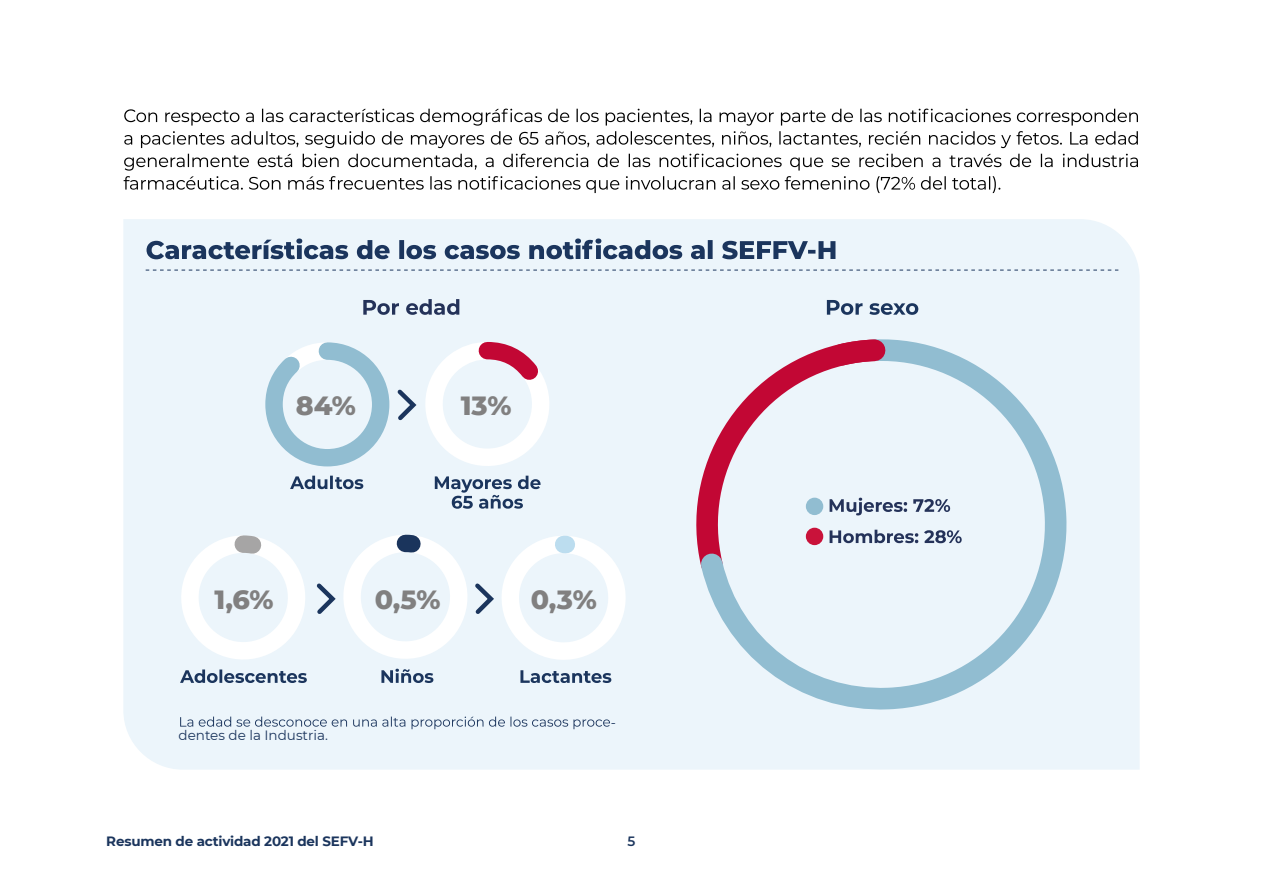
<style>
.page{position:relative;width:1263px;height:893px;background:#fff}
.page>*{position:absolute;margin:0;border:0;box-sizing:border-box;transform-origin:0 0}
.t1{font:800 26.85px "Montserrat";color:#818080}
.t2{font:700 13.5px "Montserrat";letter-spacing:-.015em;color:#1b355d}
.t3{font:13.5px "Montserrat";color:#1b355d}
.t4{font:600 13.5px "Montserrat";color:#1b355d}
</style>
<div class="page">
<svg style="left:124px;top:109px;width:1014px;height:39px"></svg>
<svg style="left:124px;top:154px;width:1014px;height:39px"></svg>
<div style="left:123px;top:219px;width:1017px;height:551px;background:#ecf5fb"></div>
<svg style="left:686px;top:330px;width:396px;height:394px;background:#dfe6ef"></svg>
<svg style="left:815px;top:328px;width:82px;height:53px;background:#d69db2"></svg>
<svg style="left:827px;top:300px;width:91px;height:15px"></svg>
<svg style="left:363px;top:299px;width:96px;height:16px;background:#99a4b8"></svg>
<svg style="left:180px;top:717px;width:430px;height:12px;background:#c8d3df"></svg>
<svg style="left:257px;top:330px;width:297px;height:179px;background:#dde5ee"></svg>
<svg style="left:180px;top:669px;width:127px;height:14px;background:#96a6ba"></svg>
<svg style="left:381px;top:669px;width:52px;height:14px"></svg>
<svg style="left:181px;top:525px;width:124px;height:134px"></svg>
<svg style="left:313px;top:524px;width:184px;height:137px"></svg>
<svg style="left:509px;top:526px;width:123px;height:157px"></svg>
<svg style="left:146px;top:270px;width:972px;height:1px"></svg>
<svg style="left:147px;top:238px;width:688px;height:21px;background:#96a6ba"></svg>
<svg style="left:829px;top:530px;width:133px;height:13px;background:#96a1b5"></svg>
<div style="left:806px;top:528px;width:17px;height:17px;background:#c9123a;border-radius:50%"></div>
<svg style="left:829px;top:498px;width:121px;height:17px;background:#abb5c6"></svg>
<div style="left:806px;top:498px;width:17px;height:17px;background:#91bdd1;border-radius:50%"></div>
<h1 class="t1" style="left:296px;top:386px;width:62px">84%</h1>
<h1 class="t1" style="left:461px;top:386px;width:52px">13%</h1>
<h1 class="t1" style="left:214px;top:580px;width:61px">1,6%</h1>
<h1 class="t1" style="left:375px;top:580px;width:67px">0,5%</h1>
<h1 class="t1" style="left:531px;top:580px;width:67px">0,3%</h1>
<p class="t3" style="left:179px;top:726px;width:151px">dentes de la Industria.</p>
<p class="t3" style="left:611px;top:712px;width:7px">-</p>
<p class="t2" style="left:106px;top:831px;width:269px">Resumen de actividad 2021 del SEFV-H</p>
<p class="t4" style="left:627px;top:831px;width:9px">5</p>
</div>
